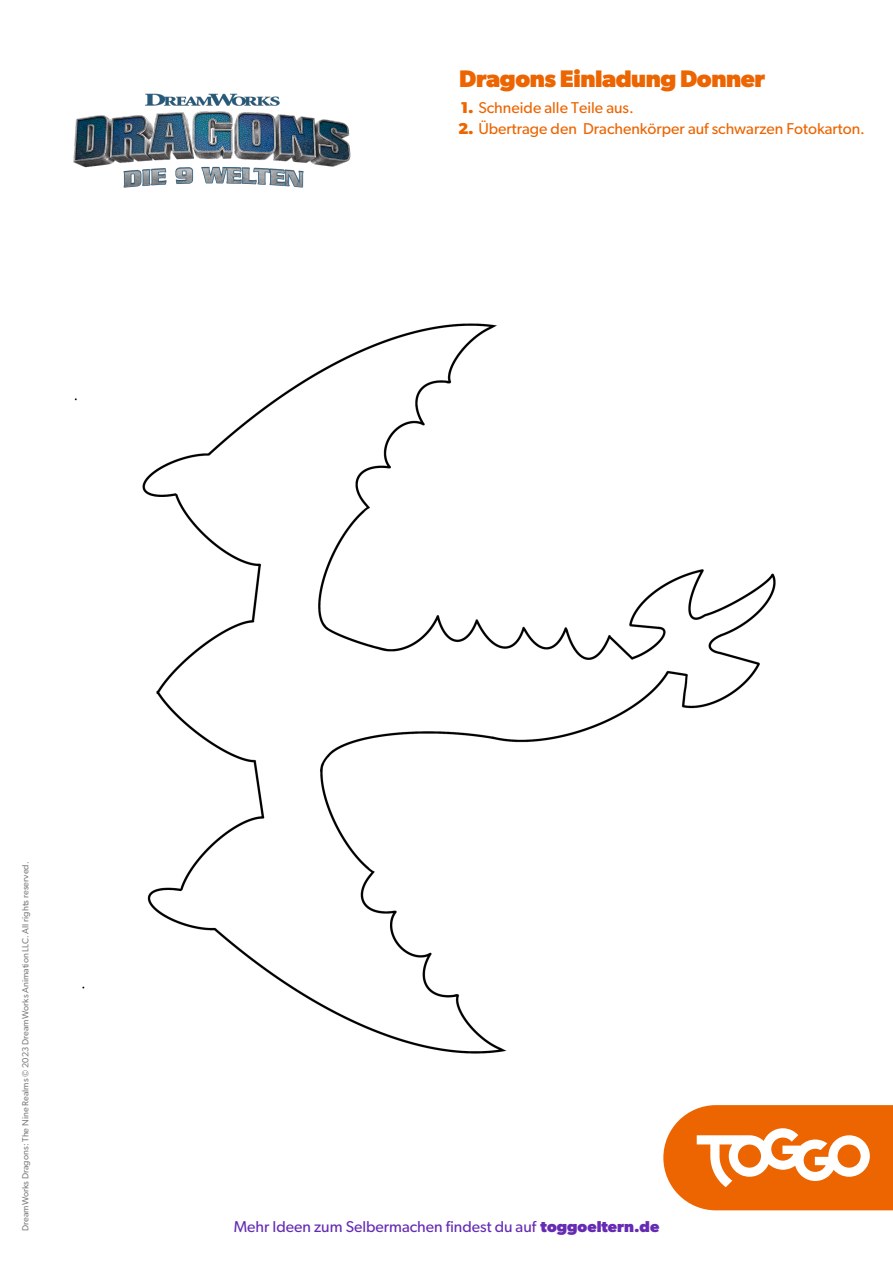
<style>
.page{position:relative;width:893px;height:1263px;background:#fff}
.page>*{position:absolute;margin:0;border:0;box-sizing:border-box;transform-origin:0 0}
.beschreibung_02{font:700 24px "Gibson";letter-spacing:-.02em;color:#ec6500}
.beschreibung_02-2{font:15.75px "Gibson";color:#ec6500}
.t1{font:15.75px "Gibson";color:#652cb3}
.t2{font:9px "Gibson";color:#808080}
.s1{font-weight:700}
</style>
<div class="page">
<img style="left:74px;top:323px;width:702px;height:731px">
<img style="left:73px;top:93px;width:278px;height:95px">
<svg style="left:663px;top:1105px;width:230px;height:105px"></svg>
<p class="beschreibung_02" style="left:459px;top:65px;width:307px">Dragons Einladung Donner</p>
<p class="beschreibung_02-2" style="left:461px;top:98px;width:175px"><span class="s1">1.</span> Schneide alle Teile aus.</p>
<p class="beschreibung_02-2" style="left:458px;top:119px;width:408px"><span class="s1">2.</span> Übertrage den Drachenkörper auf schwarzen Fotokarton.</p>
<p class="t2" style="left:20px;top:1231px;width:371px;rotate:-90deg">DreamWorks Dragons: The Nine Realms © 2023 DreamWorks Animation LLC. All rights reserved.</p>
<h2 class="t1" style="left:234px;top:1217px;width:427px">Mehr Ideen zum Selbermachen findest du auf <span class="s1">toggoeltern.de</span></h2>
</div>
